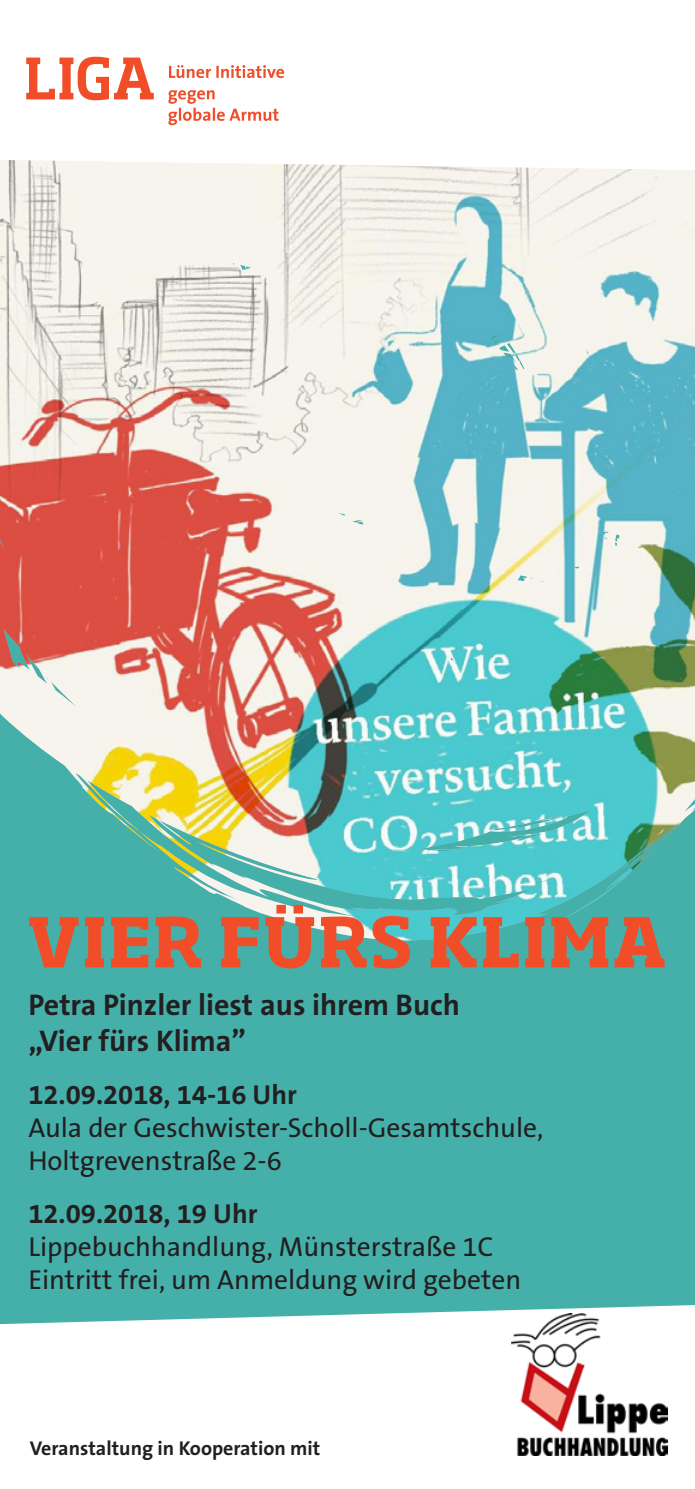
<style>
.page{position:relative;width:695px;height:1489px;background:#fff}
.page>*{position:absolute;margin:0;border:0;box-sizing:border-box;transform-origin:0 0}
.t1{font:700 67.5px "Soho Std";letter-spacing:.015em;color:#f04d28}
.t2{font:700 30px "The Sans B7";color:#231f20}
.t3{font:27.5px "The Sans B5 Plain";color:#231f20}
.t4{font:700 27.5px "The Sans B7";color:#231f20}
.t5{font:700 20px "The Sans";color:#231f20}
</style>
<div class="page">
<div style="left:0;top:942px;width:694px;height:381px;background:#45b0aa"></div>
<img style="left:0;top:170px;width:680px;height:772px">
<svg style="left:0;top:56px;width:652px;height:114px"></svg>
<svg style="left:26px;top:57px;width:267px;height:68px"></svg>
<img style="left:511px;top:1312px;width:156px;height:143px">
<p class="t1" style="left:27px;top:898px;width:641px">VIER FÜRS KLIMA</p>
<p class="t2" style="left:28px;top:989px;width:433px">Petra Pinzler liest aus ihrem Buch</p>
<p class="t2" style="left:28px;top:1025px;width:219px">„Vier fürs Klima”</p>
<p class="t4" style="left:28px;top:1080px;width:270px">12.09.2018, 14-16 Uhr</p>
<p class="t3" style="left:28px;top:1113px;width:516px">Aula der Geschwister-Scholl-Gesamtschule,</p>
<p class="t3" style="left:28px;top:1146px;width:255px">Holtgrevenstraße 2-6</p>
<p class="t4" style="left:28px;top:1199px;width:230px">12.09.2018, 19 Uhr</p>
<p class="t3" style="left:28px;top:1232px;width:466px">Lippebuchhandlung, Münsterstraße 1C</p>
<p class="t3" style="left:28px;top:1265px;width:494px">Eintritt frei, um Anmeldung wird gebeten</p>
<p class="t5" style="left:30px;top:1431px;width:292px">Veranstaltung in Kooperation mit</p>
</div>
